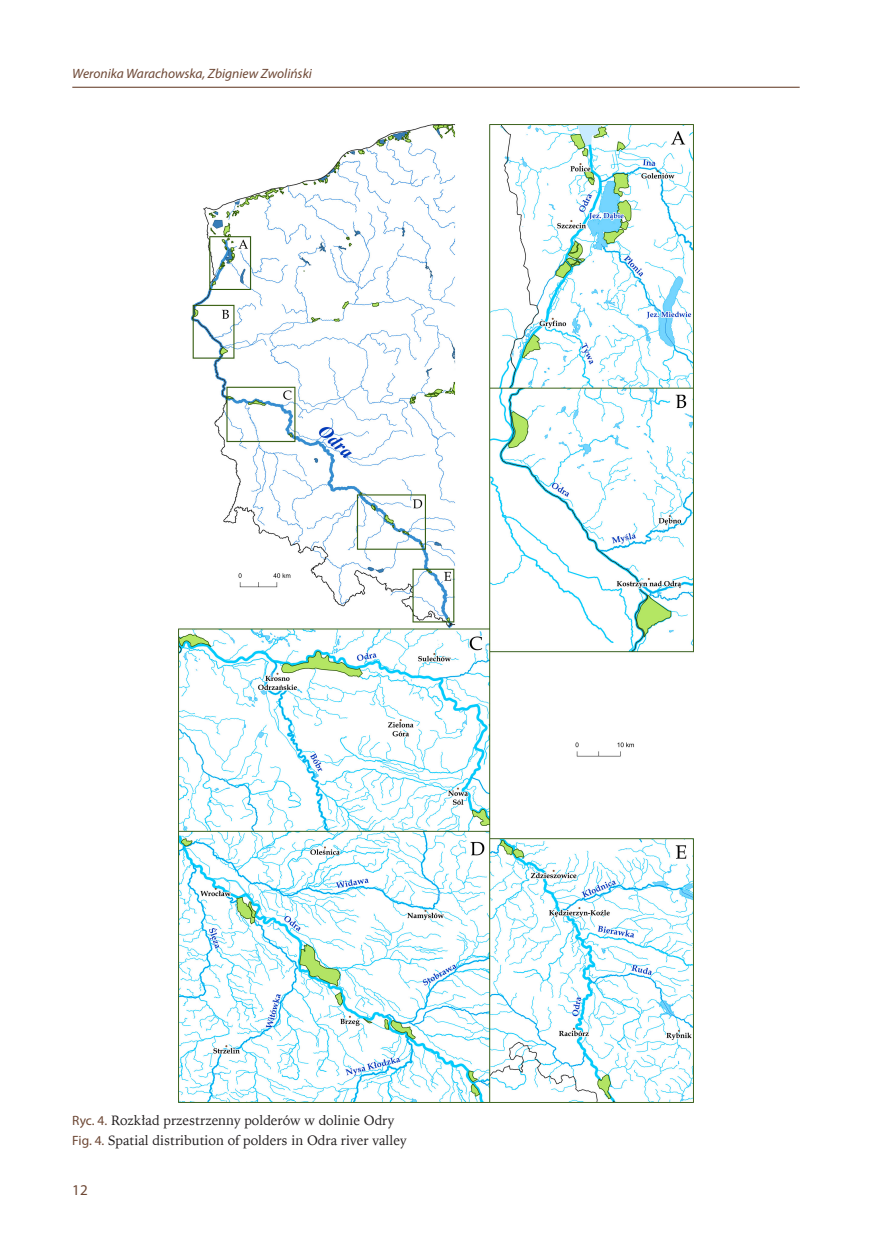
<style>
.page{position:relative;width:872px;height:1245px;background:#fff}
.page>*{position:absolute;margin:0;border:0;box-sizing:border-box;transform-origin:0 0}
.t1{font:15px "Myriad Pro";color:#6d4734}
.Tytuł_tabeli_ryciny{font:13.5px "Iowan Old St EU";color:#231f20}
.t2{font:italic 13.5px "Myriad Pro";color:#6d4734}
.s1{font-family:"Myriad Pro";color:#6d4734}
</style>
<div class="page">
<hr style="left:72px;top:87px;width:727px;height:1px;background:#6d4734">
<img style="left:179px;top:124px;width:514px;height:978px">
<p class="t2" style="left:72px;top:65px;width:241px">Weronika Warachowska, Zbigniew Zwoliński</p>
<p class="Tytuł_tabeli_ryciny" style="left:72px;top:1112px;width:323px"><span class="s1">Ryc. 4.</span> Rozkład przestrzenny polderów w dolinie Odry</p>
<p class="Tytuł_tabeli_ryciny" style="left:72px;top:1131px;width:336px"><span class="s1">Fig. 4.</span> Spatial distribution of polders in Odra river valley</p>
<p class="t1" style="left:72px;top:1181px;width:17px">12</p>
</div>
